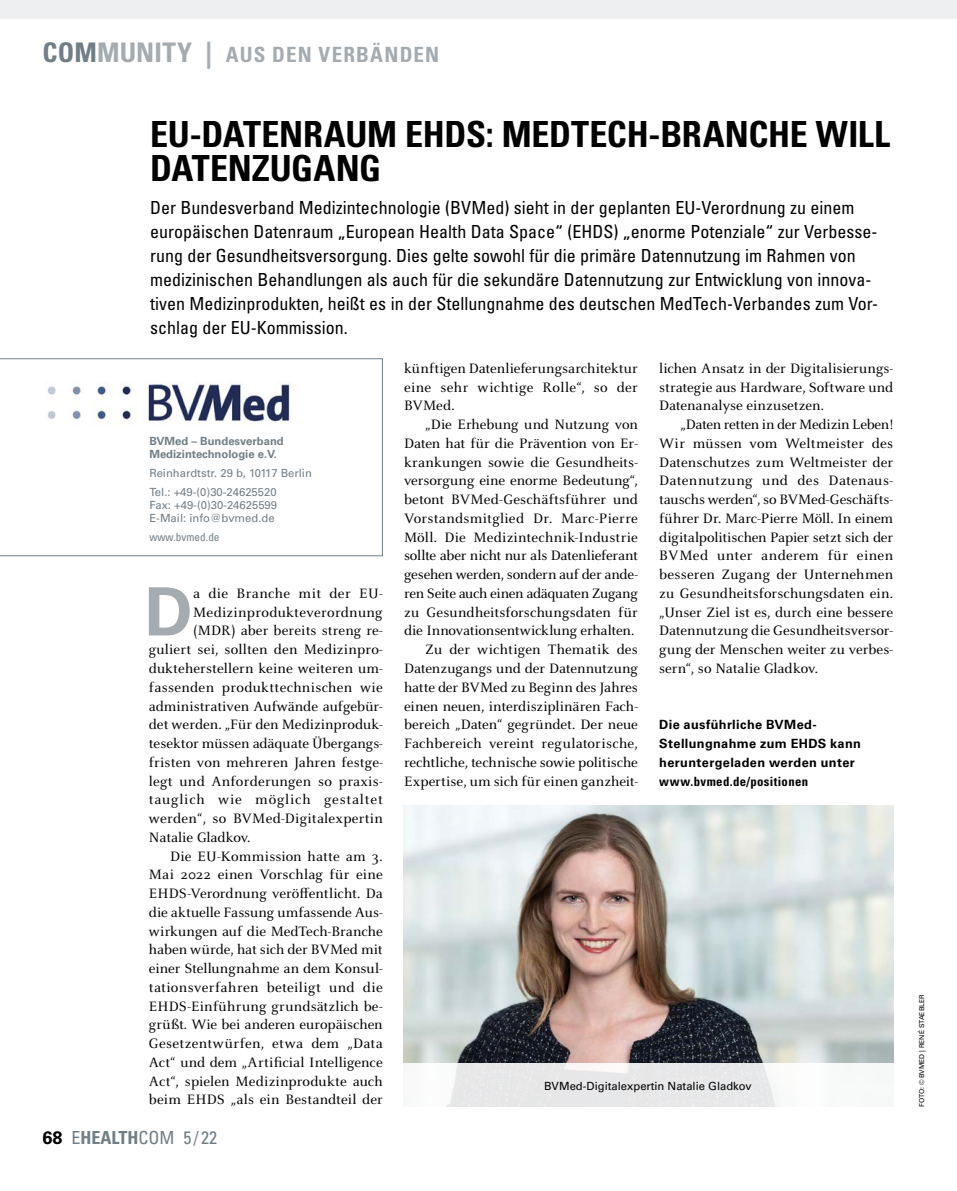
<style>
.page{position:relative;width:957px;height:1191px;background:#fff}
.page>*{position:absolute;margin:0;border:0;box-sizing:border-box;transform-origin:0 0}
.t1{font:700 66.9px "Univers LT Std";color:#a4acb1}
.t2{font:700 condensed 36px/34.5px "Univers LT Std";letter-spacing:-.01em;color:#000}
.t3{font:700 condensed 21px "Univers LT Std";letter-spacing:.055em;color:#a4acb1}
.t4{font:condensed 18px/24px "Univers LT Std";color:#000}
.t5{font:condensed 18px "Univers LT Std";color:#717e86}
.t6{font:15px/18.8px "Celeste OT";letter-spacing:.005em;color:#000;text-align:justify}
.t7{font:15px "Celeste OT";letter-spacing:.055em;color:#000}
.t8{font:15px "Celeste OT";letter-spacing:.03em;color:#000}
.t9{font:700 12.75px/18.8px "Univers LT Std";letter-spacing:.03em;color:#000}
.t10{font:700 condensed 12.75px "Univers LT Std";letter-spacing:.025em;color:#000}
.t11{font:11.25px/19.2px "Univers LT Std";color:#717e86}
.t12{font:700 11.25px/12.8px "Univers LT Std";color:#717e86}
.t13{font:11.25px "Univers LT Std";color:#000}
.t14{font:condensed 11.25px "Univers LT Std";color:#717e86}
.t15{font:6.75px "Univers LT Std";color:#000}
.s1{font-size:27px;color:#717e86}
.s2{font-size:27px}
.s3{font-weight:700;font-stretch:normal;color:#000}
.s4{font-weight:700}
</style>
<div class="page">
<div style="left:0;top:0;width:957px;height:19px;background:#edeff0"></div>
<svg style="left:0;top:358px;width:383px;height:198px"></svg>
<img style="left:46px;top:372px;width:285px;height:54px">
<img style="left:403px;top:805px;width:490px;height:258px">
<svg style="left:446px;top:1063px;width:330px;height:44px;background:#e8e9e9"></svg>
<h3 class="t3" style="left:43px;top:42px;width:398px"><span class="s1">COM</span><span class="s2">MUNITY |</span> AUS DEN VERBÄNDEN</h3>
<h2 class="t2" style="left:150px;top:117px;width:741px">EU-DATENRAUM EHDS: MEDTECH-BRANCHE WILL<br>DATENZUGANG</h2>
<p class="t4" style="left:150px;top:195px;width:729px">Der Bundesverband Medizintechnologie (BVMed) sieht in der geplanten EU-Verordnung zu einem europäischen Datenraum „European Health Data Space“ (EHDS) „enorme Potenziale“ zur Verbesse&shy;rung der Gesundheitsversorgung. Dies gelte sowohl für die primäre Datennutzung im Rahmen von medizinischen Behandlungen als auch für die sekundäre Datennutzung zur Entwicklung von innova&shy;tiven Medizinprodukten, heißt es in der Stellungnahme des deutschen MedTech-Verbandes zum Vor&shy;schlag der EU-Kommission.</p>
<p class="t12" style="left:149px;top:435px;width:136px">BVMed – Bundesverband<br>Medizintechnologie e.V.</p>
<p class="t11" style="left:149px;top:463px;width:164px">Reinhardtstr. 29 b, 10117 Berlin<br>Tel.: +49-(0)30-24625520</p>
<p class="t11" style="left:149px;top:499px;width:129px;line-height:12.8px">Fax: +49-(0)30-24625599<br>E-Mail: info@bvmed.de</p>
<p class="t14" style="left:149px;top:530px;width:72px">www.bvmed.de</p>
<h1 class="t1" style="left:144px;top:572px;width:50px">D</h1>
<p class="t8" style="left:193px;top:584px;width:191px">a die Branche mit der EU-</p>
<p class="t6" style="left:193px;top:602px;width:191px">Medizinprodukteverordnung</p>
<p class="t6" style="left:193px;top:621px;width:191px">(MDR) aber bereits streng re-</p>
<p class="t6" style="left:149px;top:640px;width:235px">guliert sei, sollten den Medizinpro-</p>
<p class="t6" style="left:149px;top:659px;width:235px">dukteherstellern keine weiteren um-</p>
<p class="t6" style="left:149px;top:677px;width:236px">fassenden produkttechnischen wie</p>
<p class="t6" style="left:149px;top:696px;width:235px">administrativen Aufwände aufgebür-</p>
<p class="t6" style="left:149px;top:715px;width:235px">det werden. „Für den Medizinproduk-</p>
<p class="t6" style="left:149px;top:734px;width:235px">tesektor müssen adäquate Übergangs-</p>
<p class="t6" style="left:149px;top:752px;width:235px">fristen von mehreren Jahren festge-</p>
<p class="t6" style="left:149px;top:771px;width:235px">legt und Anforderungen so praxis-</p>
<p class="t7" style="left:149px;top:791px;width:235px">tauglich wie möglich gestaltet</p>
<p class="t6" style="left:149px;top:809px;width:235px">werden“, so BVMed-Digitalexpertin</p>
<p class="t6" style="left:149px;top:827px;width:103px">Natalie Gladkov.</p>
<p class="t6" style="left:170px;top:846px;width:214px">Die EU-Kommission hatte am 3.</p>
<p class="t6" style="left:149px;top:865px;width:235px">Mai 2022 einen Vorschlag für eine</p>
<p class="t6" style="left:149px;top:884px;width:235px">EHDS-Verordnung veröffentlicht. Da</p>
<p class="t6" style="left:149px;top:902px;width:235px">die aktuelle Fassung umfassende Aus-</p>
<p class="t6" style="left:149px;top:921px;width:235px">wirkungen auf die MedTech-Branche</p>
<p class="t6" style="left:149px;top:940px;width:235px">haben würde, hat sich der BVMed mit</p>
<p class="t6" style="left:149px;top:959px;width:235px">einer Stellungnahme an dem Konsul-</p>
<p class="t6" style="left:149px;top:977px;width:235px">tationsverfahren beteiligt und die</p>
<p class="t6" style="left:149px;top:996px;width:235px">EHDS-Einführung grundsätzlich be-</p>
<p class="t6" style="left:149px;top:1015px;width:235px">grüßt. Wie bei anderen europäischen</p>
<p class="t6" style="left:149px;top:1034px;width:235px">Gesetzentwürfen, etwa dem „Data</p>
<p class="t6" style="left:149px;top:1052px;width:235px">Act“ und dem „Artificial Intelligence</p>
<p class="t6" style="left:149px;top:1071px;width:235px">Act“, spielen Medizinprodukte auch</p>
<p class="t6" style="left:149px;top:1090px;width:235px">beim EHDS „als ein Bestandteil der</p>
<p class="t5" style="left:43px;top:1126px;width:176px"><span class="s3">68</span> E<span class="s4">HEALTH</span>COM 5 / 22</p>
<p class="t6" style="left:404px;top:359px;width:235px">künftigen Datenlieferungsarchitektur eine sehr wichtige Rolle“, so der BVMed.</p>
<p class="t6" style="left:404px;top:415px;width:235px;text-align:right">„Die Erhebung und Nutzung von Daten hat für die Prävention von Er&shy;krankungen sowie die Gesundheits&shy;versorgung eine enorme Bedeutung“, betont BVMed-Geschäftsführer und Vorstandsmitglied Dr. Marc-Pierre Möll. Die Medizintechnik-Industrie sollte aber nicht nur als Datenlieferant gesehen werden, sondern auf der ande&shy;ren Seite auch einen adäquaten Zugang zu Gesundheitsforschungsdaten für die Innovationsentwicklung erhalten.<br>Zu der wichtigen Thematik des Datenzugangs und der Datennutzung hatte der BVMed zu Beginn des Jahres einen neuen, interdisziplinären Fach&shy;bereich „Daten“ gegründet. Der neue Fachbereich vereint regulatorische, rechtliche, technische sowie politische Expertise, um sich für einen ganzheit-</p>
<p class="t6" style="left:659px;top:359px;width:235px">lichen Ansatz in der Digitalisierungs&shy;strategie aus Hardware, Software und Datenanalyse einzusetzen.</p>
<p class="t6" style="left:659px;top:415px;width:235px;text-indent:21px">„Daten retten in der Medizin Leben!<br>Wir müssen vom Weltmeister des Datenschutzes zum Weltmeister der Datennutzung und des Datenaus&shy;tauschs werden“, so BVMed-Geschäfts&shy;führer Dr. Marc-Pierre Möll. In einem digitalpolitischen Papier setzt sich der BVMed unter anderem für einen besseren Zugang der Unternehmen zu Gesundheitsforschungsdaten ein. „Unser Ziel ist es, durch eine bessere Datennutzung die Gesundheitsversor&shy;gung der Menschen weiter zu verbes&shy;sern“, so Natalie Gladkov.</p>
<p class="t9" style="left:659px;top:715px;width:203px">Die ausführliche BVMed-<br>Stellungnahme zum EHDS kann heruntergeladen werden unter</p>
<p class="t10" style="left:659px;top:773px;width:150px">www.bvmed.de/positionen</p>
<p class="t13" style="left:544px;top:1079px;width:209px">BVMed-Digitalexpertin Natalie Gladkov</p>
<p class="t15" style="left:918px;top:1107px;width:114px;rotate:-90deg">FOTO: © BVMED | RENÉ STAEBLER</p>
</div>
